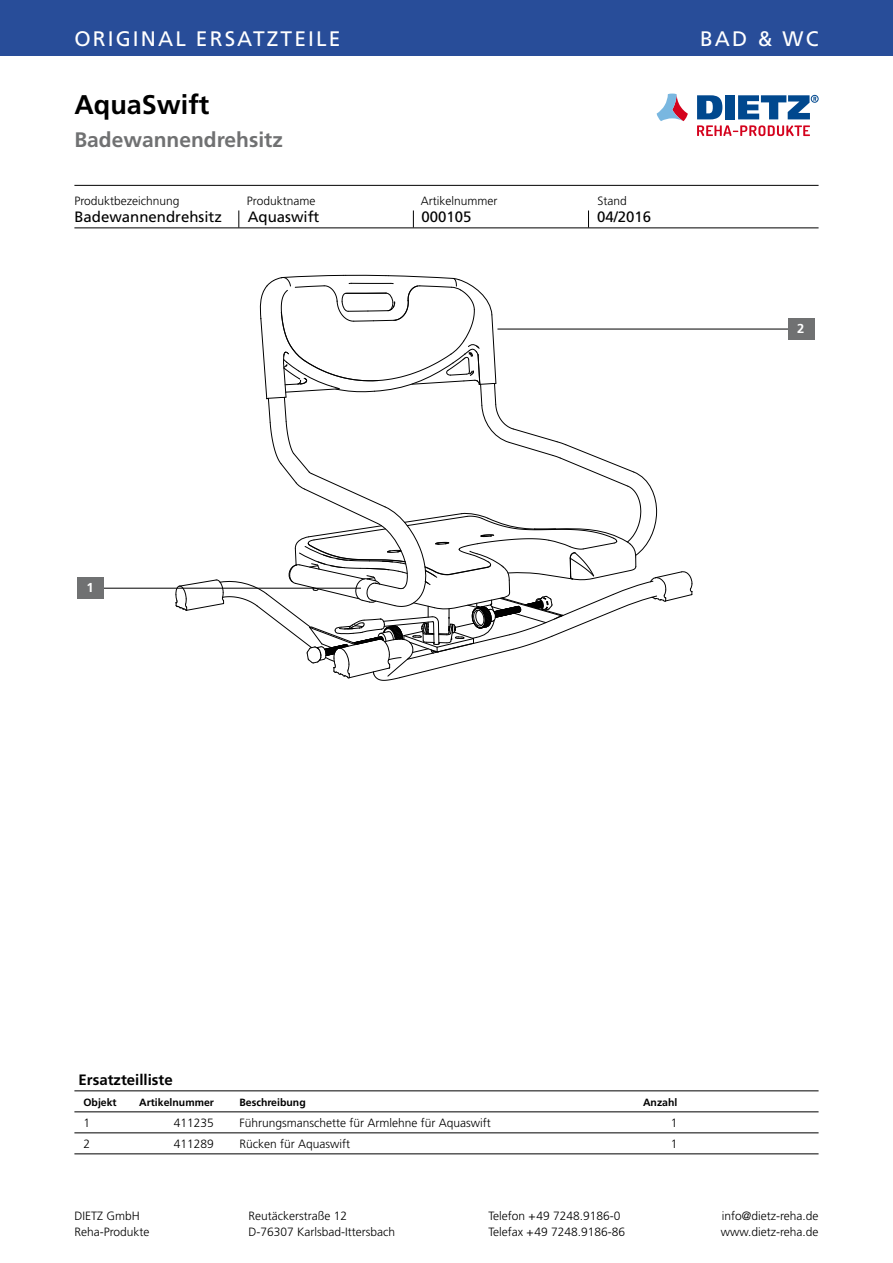
<style>
.page{position:relative;width:893px;height:1263px;background:#fff}
.page>*{position:absolute;margin:0;border:0;box-sizing:border-box;transform-origin:0 0}
._1_produktname{font:700 27px "Frutiger LT";color:#000}
.t1{font:21px "Frutiger LT";letter-spacing:.1em;color:#fff}
._2_produktbezeichnun{font:700 21px "Frutiger LT";color:#707172}
._3_produktzeile{font:15px "Frutiger LT";color:#000}
._5_Ersatzteilliste{font:700 15px "Frutiger LT";color:#000}
.t2{font:700 12.9px "Frutiger LT";color:#fff}
.text{font:300 12px "Frutiger LT";color:#000}
._7_Tabelle{font:300 12px "Frutiger LT";color:#000}
._6_Tabellenkopf{font:700 10.5px "Frutiger LT";color:#000}
.t3{font:700 5.7px "Frutiger LT";color:#fff}
</style>
<div class="page">
<svg style="left:697px;top:95px;width:25px;height:24px"></svg>
<div style="left:725px;top:95px;width:10px;height:24px;background:#00488e"></div>
<svg style="left:738px;top:95px;width:78px;height:24px"></svg>
<div style="left:811px;top:95px;width:8px;height:8px;border:1px solid #00488e;border-radius:50%"></div>
<svg style="left:657px;top:94px;width:31px;height:27px"></svg>
<svg style="left:697px;top:125px;width:113px;height:11px"></svg>
<div style="left:0;top:0;width:893px;height:55px;background:#284d99"></div>
<hr style="left:74px;top:1090px;width:745px;height:1px;background:#000">
<hr style="left:74px;top:1111px;width:745px;height:1px;background:#000">
<hr style="left:74px;top:1132px;width:745px;height:1px;background:#000">
<hr style="left:74px;top:1153px;width:745px;height:1px;background:#000">
<hr style="left:99px;top:588px;width:262px;height:1px;background:#000">
<hr style="left:497px;top:329px;width:308px;height:1px;background:#000">
<div style="left:788px;top:318px;width:26px;height:22px;background:#707172"></div>
<div style="left:77px;top:577px;width:27px;height:21px;background:#707172"></div>
<svg style="left:175px;top:275px;width:518px;height:406px"></svg>
<svg style="left:238px;top:210px;width:1px;height:17px"></svg>
<svg style="left:413px;top:210px;width:1px;height:17px"></svg>
<svg style="left:588px;top:210px;width:1px;height:17px"></svg>
<hr style="left:74px;top:227px;width:745px;height:1px;background:#000">
<hr style="left:74px;top:185px;width:745px;height:1px;background:#000">
<p class="t1" style="left:74px;top:26px;width:267px">ORIGINAL ERSATZTEILE</p>
<p class="t1" style="left:700px;top:26px;width:120px">BAD &amp; WC</p>
<p class="_1_produktname" style="left:74px;top:89px;width:137px">AquaSwift</p>
<p class="_2_produktbezeichnun" style="left:74px;top:127px;width:210px">Badewannendrehsitz</p>
<p class="text" style="left:74px;top:194px;width:107px">Produktbezeichnung</p>
<p class="text" style="left:247px;top:194px;width:70px">Produktname</p>
<p class="text" style="left:421px;top:194px;width:78px">Artikelnummer</p>
<p class="text" style="left:597px;top:194px;width:31px">Stand</p>
<p class="_3_produktzeile" style="left:74px;top:208px;width:149px">Badewannendrehsitz</p>
<p class="_3_produktzeile" style="left:248px;top:208px;width:73px">Aquaswift</p>
<p class="_3_produktzeile" style="left:421px;top:208px;width:52px">000105</p>
<p class="_3_produktzeile" style="left:597px;top:208px;width:56px">04/2016</p>
<p class="t2" style="left:87px;top:580px;width:9px">1</p>
<p class="t3" style="left:89px;top:584px;width:5px">4</p>
<p class="t2" style="left:797px;top:321px;width:9px">2</p>
<p class="t3" style="left:799px;top:325px;width:5px">4</p>
<p class="_5_Ersatzteilliste" style="left:79px;top:1071px;width:96px">Ersatzteilliste</p>
<p class="_6_Tabellenkopf" style="left:83px;top:1096px;width:35px">Objekt</p>
<p class="_6_Tabellenkopf" style="left:139px;top:1096px;width:76px">Artikelnummer</p>
<p class="_6_Tabellenkopf" style="left:239px;top:1096px;width:68px">Beschreibung</p>
<p class="_6_Tabellenkopf" style="left:643px;top:1096px;width:36px">Anzahl</p>
<p class="_7_Tabelle" style="left:83px;top:1116px;width:8px">1</p>
<p class="_7_Tabelle" style="left:174px;top:1116px;width:42px">411235</p>
<p class="_7_Tabelle" style="left:239px;top:1116px;width:253px">Führungsmanschette für Armlehne für Aquaswift</p>
<p class="_7_Tabelle" style="left:671px;top:1116px;width:8px">1</p>
<p class="_7_Tabelle" style="left:83px;top:1137px;width:8px">2</p>
<p class="_7_Tabelle" style="left:174px;top:1137px;width:42px">411289</p>
<p class="_7_Tabelle" style="left:239px;top:1137px;width:112px">Rücken für Aquaswift</p>
<p class="_7_Tabelle" style="left:671px;top:1137px;width:8px">1</p>
<p class="text" style="left:74px;top:1209px;width:67px">DIETZ GmbH</p>
<p class="text" style="left:74px;top:1225px;width:77px">Reha-Produkte</p>
<p class="text" style="left:248px;top:1209px;width:100px">Reutäckerstraße 12</p>
<p class="text" style="left:248px;top:1225px;width:148px">D-76307 Karlsbad-Ittersbach</p>
<p class="text" style="left:489px;top:1209px;width:133px">Telefon +49 7248.9186-0</p>
<p class="text" style="left:489px;top:1225px;width:138px">Telefax +49 7248.9186-86</p>
<p class="text" style="left:722px;top:1209px;width:98px">info@dietz-reha.de</p>
<p class="text" style="left:721px;top:1225px;width:99px">www.dietz-reha.de</p>
</div>
